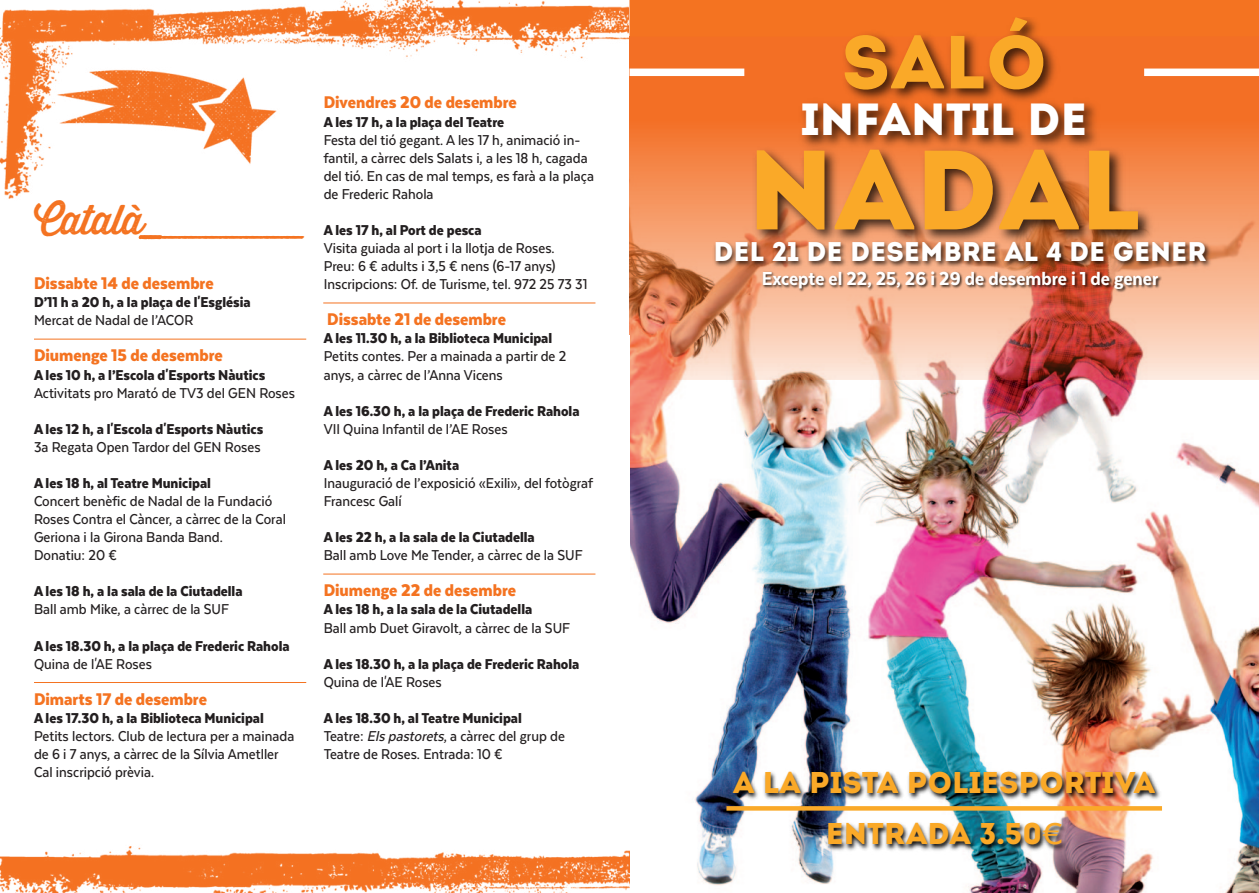
<style>
.page{position:relative;width:1259px;height:893px;background:#fff}
.page>*{position:absolute;margin:0;border:0;box-sizing:border-box;transform-origin:0 0}
.t1{font:112.5px "Intro";color:#faa928}
.t2{font:75px "Intro";color:#faa928}
.t3{font:45px "Intro";color:#fff}
.t4{font:40.5px "Thirsty Rough Reg";letter-spacing:-.03em;color:#f47321}
.t5{font:30px "Intro";color:#faa928}
.t6{font:27px "Intro";color:#fff}
.t7{font:800 21.75px "Texta Narrow";color:#fff}
.t8{font:900 19.5px "Texta Narrow";color:#f47321}
.t9{font:500 16.5px/18px "Texta Narrow";color:#231f20}
.t10{font:900 16.5px "Texta Narrow";color:#231f20}
.s1{font-style:italic}
.s2{font-family:"Helvetica Neue LT Std";font-stretch:expanded}
</style>
<div class="page">
<img style="left:0;top:0;width:629px;height:304px">
<img style="left:630px;top:539px;width:629px;height:151px">
<div style="left:629px;top:0;width:630px;height:37px;background:#f47321"></div>
<img style="left:0;top:846px;width:624px;height:47px">
<img style="left:623px;top:18px;width:636px;height:521px">
<img style="left:699px;top:189px;width:527px;height:319px">
<img style="left:624px;top:690px;width:635px;height:203px">
<div style="left:726px;top:806px;width:436px;height:5px;background:#faa928"></div>
<hr style="left:323px;top:303px;width:272px;height:1px;background:#f47321">
<hr style="left:323px;top:574px;width:272px;height:1px;background:#f47321">
<div style="left:629px;top:69px;width:115px;height:7px;background:#fff"></div>
<div style="left:1144px;top:69px;width:115px;height:7px;background:#fff"></div>
<img style="left:731px;top:264px;width:460px;height:50px">
<hr style="left:34px;top:339px;width:272px;height:1px;background:#f47321">
<hr style="left:34px;top:682px;width:272px;height:1px;background:#f47321">
<p class="t4" style="left:34px;top:205px;width:276px">Català_<span class="s1">_______</span></p>
<p class="t8" style="left:34px;top:277px;width:181px">Dissabte 14 de desembre</p>
<p class="t10" style="left:34px;top:297px;width:218px">D’11 h a 20 h, a la plaça de l'Església</p>
<p class="t9" style="left:34px;top:313px;width:161px">Mercat de Nadal de l’ACOR</p>
<p class="t8" style="left:34px;top:350px;width:190px">Diumenge 15 de desembre</p>
<p class="t10" style="left:34px;top:370px;width:233px">A les 10 h, a l’Escola d'Esports Nàutics</p>
<p class="t9" style="left:34px;top:385px;width:262px">Activitats pro Marató de TV3 del GEN Roses</p>
<p class="t10" style="left:34px;top:424px;width:231px">A les 12 h, a l'Escola d'Esports Nàutics</p>
<p class="t9" style="left:34px;top:439px;width:228px">3a Regata Open Tardor del GEN Roses</p>
<p class="t10" style="left:34px;top:478px;width:178px">A les 18 h, al Teatre Municipal</p>
<p class="t9" style="left:34px;top:494px;width:253px">Concert benèfic de Nadal de la Fundació<br>Roses Contra el Càncer, a càrrec de la Coral<br>Geriona i la Girona Banda Band.</p>
<p class="t9" style="left:34px;top:548px;width:84px">Donatiu: 20 €</p>
<p class="t10" style="left:34px;top:586px;width:210px">A les 18 h, a la sala de la Ciutadella</p>
<p class="t9" style="left:34px;top:602px;width:197px">Ball amb Mike, a càrrec de la SUF</p>
<p class="t10" style="left:34px;top:641px;width:257px">A les 18.30 h, a la plaça de Frederic Rahola</p>
<p class="t9" style="left:34px;top:656px;width:119px">Quina de l'AE Roses</p>
<p class="t8" style="left:34px;top:693px;width:174px">Dimarts 17 de desembre</p>
<p class="t10" style="left:34px;top:713px;width:231px">A les 17.30 h, a la Biblioteca Municipal</p>
<p class="t9" style="left:34px;top:728px;width:262px">Petits lectors. Club de lectura per a mainada de 6 i 7 anys, a càrrec de la Sílvia Ametller</p>
<p class="t9" style="left:34px;top:765px;width:122px">Cal inscripció prèvia.</p>
<p class="t8" style="left:324px;top:97px;width:195px">Divendres 20 de desembre</p>
<p class="t10" style="left:324px;top:117px;width:182px">A les 17 h, a la plaça del Teatre</p>
<p class="t9" style="left:324px;top:132px;width:272px">Festa del tió gegant. A les 17 h, animació in&shy;fantil, a càrrec dels Salats i, a les 18 h, cagada del tió. En cas de mal temps, es farà a la plaça de Frederic Rahola</p>
<p class="t10" style="left:324px;top:225px;width:159px">A les 17 h, al Port de pesca</p>
<p class="t9" style="left:324px;top:241px;width:232px">Visita guiada al port i la llotja de Roses.</p>
<p class="t9" style="left:324px;top:259px;width:233px">Preu: 6 € adults i 3,5 € nens (6-17 anys)</p>
<p class="t9" style="left:324px;top:277px;width:265px">Inscripcions: Of. de Turisme, tel. 972 25 73 31</p>
<p class="t8" style="left:327px;top:313px;width:180px">Dissabte 21 de desembre</p>
<p class="t10" style="left:324px;top:333px;width:230px">A les 11.30 h, a la Biblioteca Municipal</p>
<p class="t9" style="left:324px;top:349px;width:244px">Petits contes. Per a mainada a partir de 2 anys, a càrrec de l’Anna Vicens</p>
<p class="t10" style="left:324px;top:406px;width:257px">A les 16.30 h, a la plaça de Frederic Rahola</p>
<p class="t9" style="left:324px;top:421px;width:185px">VII Quina Infantil de l’AE Roses</p>
<p class="t10" style="left:324px;top:460px;width:137px">A les 20 h, a Ca l’Anita</p>
<p class="t9" style="left:324px;top:475px;width:271px">Inauguració de l’exposició «Exili», del fotògraf<br>Francesc Galí</p>
<p class="t10" style="left:324px;top:532px;width:212px">A les 22 h, a la sala de la Ciutadella</p>
<p class="t9" style="left:324px;top:548px;width:260px">Ball amb Love Me Tender, a càrrec de la SUF</p>
<p class="t8" style="left:324px;top:585px;width:194px">Diumenge 22 de desembre</p>
<p class="t10" style="left:324px;top:604px;width:210px">A les 18 h, a la sala de la Ciutadella</p>
<p class="t9" style="left:324px;top:620px;width:248px">Ball amb Duet Giravolt, a càrrec de la SUF</p>
<p class="t10" style="left:324px;top:659px;width:257px">A les 18.30 h, a la plaça de Frederic Rahola</p>
<p class="t9" style="left:324px;top:674px;width:119px">Quina de l'AE Roses</p>
<p class="t10" style="left:324px;top:713px;width:200px">A les 18.30 h, al Teatre Municipal</p>
<p class="t9" style="left:324px;top:728px;width:243px">Teatre: <span class="s1">Els pastorets</span>, a càrrec del grup de</p>
<p class="t9" style="left:324px;top:747px;width:180px">Teatre de Roses. Entrada: 10 €</p>
<p class="t2" style="left:841px;top:19px;width:207px">SALÓ</p>
<p class="t3" style="left:801px;top:93px;width:288px">INFANTIL DE</p>
<p class="t1" style="left:746px;top:125px;width:396px">NADAL</p>
<p class="t6" style="left:713px;top:236px;width:494px">DEL 21 DE DESEMBRE AL 4 DE GENER</p>
<p class="t7" style="left:762px;top:265px;width:398px">Excepte el 22, 25, 26 i 29 de desembre i 1 de gener</p>
<p class="t5" style="left:733px;top:765px;width:423px">A LA PISTA POLIESPORTIVA</p>
<p class="t5" style="left:826px;top:816px;width:238px">ENTRADA 3.50<span class="s2">€</span></p>
</div>
